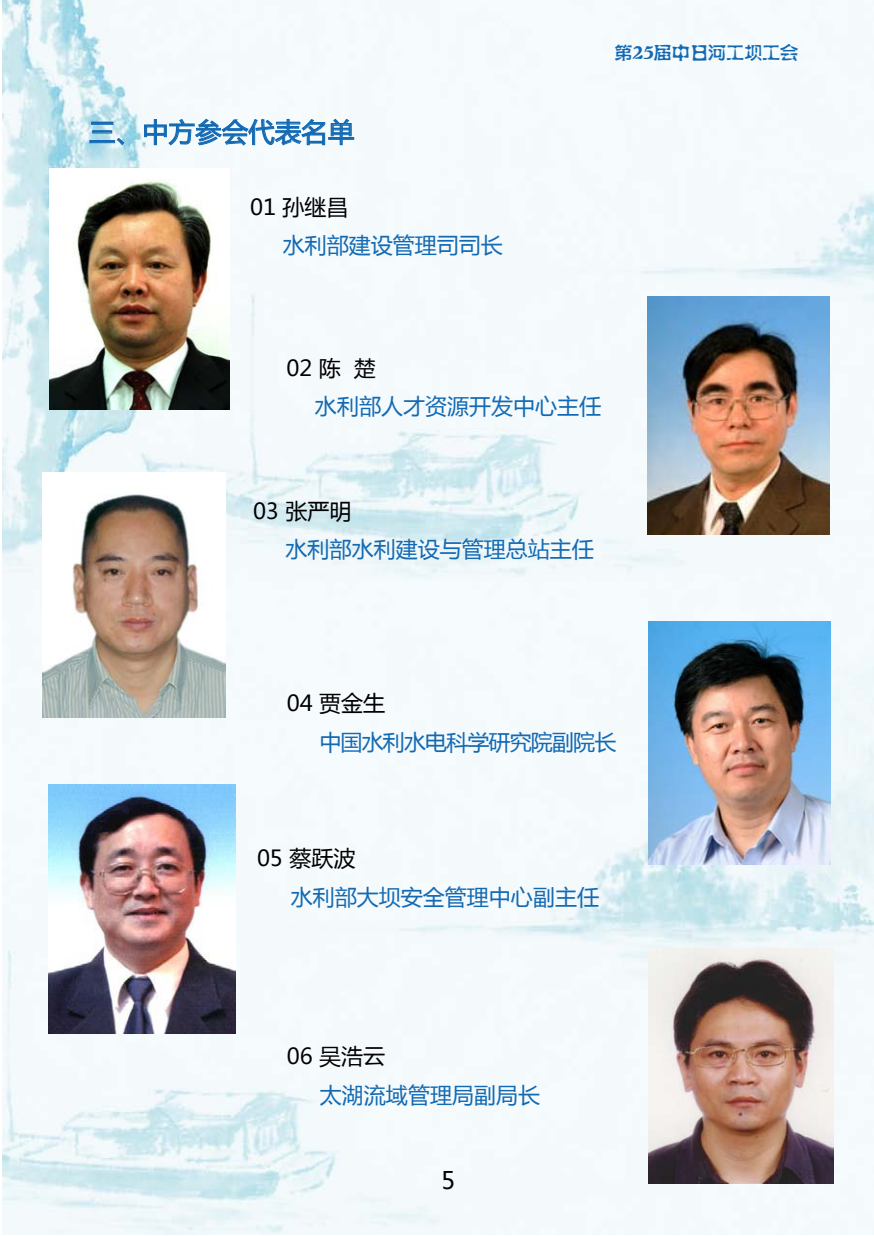
<style>
.page{position:relative;width:874px;height:1236px;background:#fff}
.page>*{position:absolute;margin:0;border:0;box-sizing:border-box;transform-origin:0 0}
.t1{font:26px "Microsoft Ya Hei";letter-spacing:.02em;color:#136ab3}
.t2{font:24px "Microsoft Ya Hei";color:#000}
.t3{font:22px "Microsoft Ya Hei";color:#136ab3}
.t4{font:22px "Microsoft Ya Hei";color:#000}
.t5{font:22px "Microsoft Ya Hei";letter-spacing:-.04em;color:#136ab3}
.t6{font:22px "Microsoft Ya Hei";color:#020202}
.t7{font:18px "FZSHHJW GB1 0";color:#136ab3}
</style>
<div class="page">
<img style="left:3px;top:0;width:870px;height:1234px">
<div style="left:91px;top:122px;width:22px;height:3px;border:1px solid #136ab3"></div>
<div style="left:89px;top:140px;width:26px;height:3px;border:1px solid #136ab3"></div>
<div style="left:92px;top:130px;width:20px;height:4px;border:1px solid #136ab3"></div>
<svg style="left:116px;top:137px;width:9px;height:9px"></svg>
<svg style="left:143px;top:118px;width:211px;height:28px"></svg>
<img style="left:49px;top:168px;width:181px;height:241px">
<img style="left:647px;top:296px;width:182px;height:239px">
<img style="left:42px;top:473px;width:184px;height:244px">
<img style="left:648px;top:948px;width:184px;height:235px">
<img style="left:48px;top:785px;width:187px;height:249px">
<img style="left:648px;top:621px;width:182px;height:243px">
<p class="t1" style="left:89px;top:114px;width:266px">三、中方参会代表名单</p>
<p class="t4" style="left:250px;top:192px;width:100px">01 孙继昌</p>
<p class="t3" style="left:282px;top:230px;width:221px">水利部建设管理司司长</p>
<p class="t7" style="left:614px;top:41px;width:185px">第25届中日河工坝工会</p>
<p class="t4" style="left:286px;top:353px;width:91px">02 陈 楚</p>
<p class="t3" style="left:315px;top:392px;width:287px">水利部人才资源开发中心主任</p>
<p class="t4" style="left:253px;top:496px;width:100px">03 张严明</p>
<p class="t3" style="left:285px;top:534px;width:310px">水利部水利建设与管理总站主任</p>
<p class="t4" style="left:287px;top:689px;width:100px">04 贾金生</p>
<p class="t5" style="left:319px;top:727px;width:298px">中国水利水电科学研究院副院长</p>
<p class="t4" style="left:257px;top:843px;width:100px">05 蔡跃波</p>
<p class="t3" style="left:290px;top:882px;width:310px">水利部大坝安全管理中心副主任</p>
<p class="t6" style="left:287px;top:1041px;width:100px">06 吴浩云</p>
<p class="t3" style="left:320px;top:1080px;width:221px">太湖流域管理局副局长</p>
<p class="t2" style="left:441px;top:1164px;width:16px">5</p>
</div>
